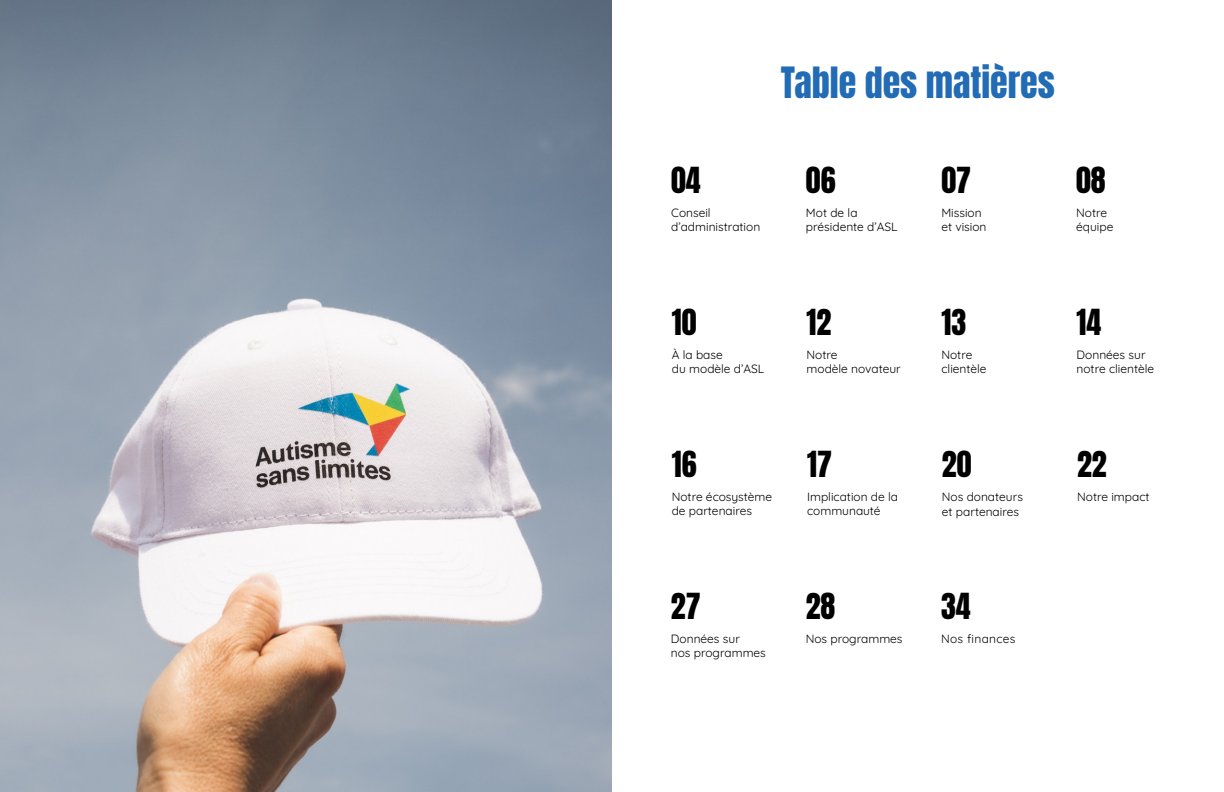
<style>
.page{position:relative;width:1224px;height:792px;background:#fff}
.page>*{position:absolute;margin:0;border:0;box-sizing:border-box;transform-origin:0 0}
.t1{font:36px "Anton";color:#226bb5}
.t2{font:30px "Anton";color:#000}
.t3{font:12px/14px "Quicksand";color:#000}
.t4{font:12px "Quicksand";letter-spacing:.025em;color:#000}
</style>
<div class="page">
<img style="left:0;top:0;width:612px;height:792px">
<h1 class="t1" style="left:781px;top:65px;width:276px">Table des matières</h1>
<h2 class="t2" style="left:671px;top:165px;width:31px">04</h2>
<p class="t3" style="left:671px;top:205px;width:91px">Conseil d’administration</p>
<h2 class="t2" style="left:806px;top:165px;width:31px">06</h2>
<p class="t3" style="left:806px;top:205px;width:93px">Mot de la présidente d’ASL</p>
<h2 class="t2" style="left:941px;top:165px;width:31px">07</h2>
<p class="t3" style="left:941px;top:205px;width:47px">Mission et vision</p>
<h2 class="t2" style="left:1076px;top:165px;width:31px">08</h2>
<p class="t3" style="left:1076px;top:205px;width:39px">Notre équipe</p>
<h2 class="t2" style="left:672px;top:307px;width:26px">10</h2>
<p class="t3" style="left:672px;top:347px;width:94px">À la base<br>du modèle d’ASL</p>
<h2 class="t2" style="left:807px;top:307px;width:26px">12</h2>
<p class="t3" style="left:807px;top:347px;width:96px">Notre<br>modèle novateur</p>
<h2 class="t2" style="left:941px;top:307px;width:26px">13</h2>
<p class="t3" style="left:941px;top:347px;width:47px">Notre clientèle</p>
<h2 class="t2" style="left:1077px;top:307px;width:26px">14</h2>
<p class="t3" style="left:1077px;top:347px;width:79px">Données sur notre clientèle</p>
<h2 class="t2" style="left:672px;top:449px;width:26px">16</h2>
<p class="t3" style="left:672px;top:489px;width:102px">Notre écosystème de partenaires</p>
<h2 class="t2" style="left:671px;top:591px;width:31px">27</h2>
<p class="t3" style="left:671px;top:631px;width:97px">Données sur<br>nos programmes</p>
<h2 class="t2" style="left:807px;top:449px;width:26px">17</h2>
<p class="t3" style="left:807px;top:489px;width:93px">Implication de la communauté</p>
<h2 class="t2" style="left:806px;top:591px;width:31px">28</h2>
<p class="t3" style="left:806px;top:631px;width:98px">Nos programmes</p>
<h2 class="t2" style="left:942px;top:449px;width:31px">20</h2>
<p class="t3" style="left:942px;top:489px;width:83px;line-height:14.4px">Nos donateurs et partenaires</p>
<h2 class="t2" style="left:941px;top:591px;width:31px">34</h2>
<p class="t4" style="left:941px;top:630px;width:76px">Nos finances</p>
<h2 class="t2" style="left:1077px;top:449px;width:31px">22</h2>
<p class="t3" style="left:1077px;top:489px;width:74px">Notre impact</p>
</div>
